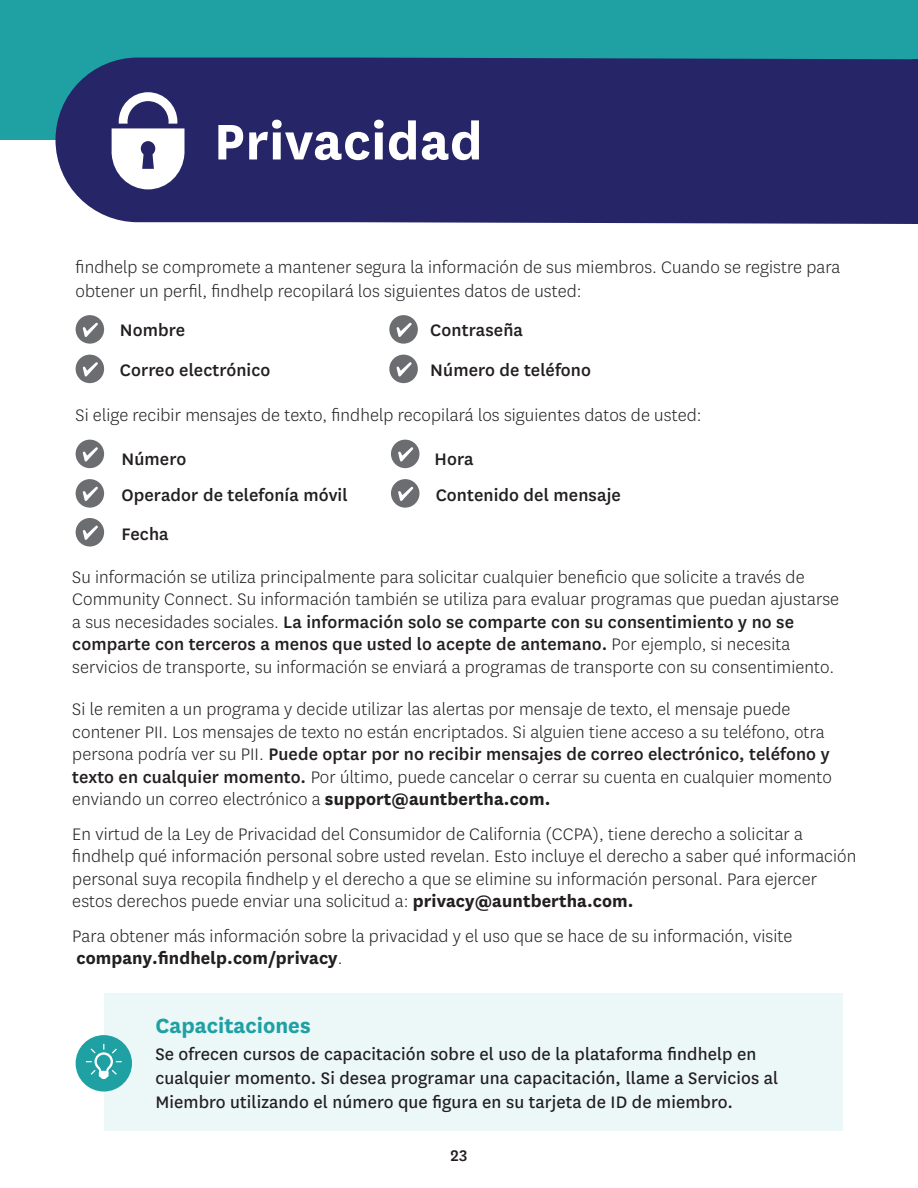
<style>
.page{position:relative;width:918px;height:1188px;background:#fff}
.page>*{position:absolute;margin:0;border:0;box-sizing:border-box;transform-origin:0 0}
.t1{font:700 58.5px "Centene Sans";letter-spacing:.01em;color:#fff}
.t2{font:700 24px "Centene Sans";color:#1fa0a3}
.t3{font:300 19.5px/22.5px "Centene Sans";letter-spacing:.005em;color:#231f20}
.t4{font:19.5px/24px "Centene Sans";letter-spacing:.005em;color:#231f20}
.t5{font:500 19.5px "Centene Sans";letter-spacing:.005em;color:#231f20}
.t6{font:500 18px "Centene Sans";color:#231f20}
.s1{font-weight:500}
.s2{font-weight:700}
</style>
<div class="page">
<div style="left:104px;top:994px;width:738px;height:137px;background:#ecf7f8"></div>
<div style="left:0;top:0;width:918px;height:140px;background:#1fa0a3"></div>
<div style="left:56px;top:58px;width:862px;height:166px;background:#252568"></div>
<svg style="left:112px;top:92px;width:72px;height:97px"></svg>
<svg style="left:76px;top:315px;width:28px;height:29px"></svg>
<svg style="left:76px;top:355px;width:28px;height:28px"></svg>
<svg style="left:389px;top:315px;width:29px;height:29px"></svg>
<svg style="left:389px;top:355px;width:29px;height:28px"></svg>
<svg style="left:76px;top:440px;width:28px;height:28px"></svg>
<svg style="left:76px;top:479px;width:28px;height:29px"></svg>
<svg style="left:76px;top:518px;width:28px;height:29px"></svg>
<svg style="left:391px;top:440px;width:28px;height:28px"></svg>
<svg style="left:391px;top:479px;width:28px;height:29px"></svg>
<div style="left:76px;top:1035px;width:56px;height:57px;background:#1fa0a3;border-radius:50%"></div>
<svg style="left:86px;top:1044px;width:36px;height:35px"></svg>
<h2 class="t1" style="left:214px;top:100px;width:270px">Privacidad</h2>
<p class="t3" style="left:76px;top:255px;width:766px;line-height:24px">findhelp se compromete a mantener segura la información de sus miembros . Cuando se registre para obtener un perfil, findhelp recopilará los siguientes datos de usted:</p>
<p class="t5" style="left:120px;top:317px;width:67px">Nombre</p>
<p class="t5" style="left:120px;top:357px;width:152px">Correo electrónico</p>
<p class="t5" style="left:430px;top:317px;width:94px">Contraseña</p>
<p class="t5" style="left:430px;top:357px;width:162px">Número de teléfono</p>
<p class="t3" style="left:76px;top:404px;width:628px">Si elige recibir mensajes de texto, findhelp recopilará los siguientes datos de usted:</p>
<p class="t5" style="left:122px;top:445px;width:66px">Número</p>
<p class="t5" style="left:122px;top:481px;width:228px">Operador de telefonía móvil</p>
<p class="t5" style="left:122px;top:520px;width:49px">Fecha</p>
<p class="t5" style="left:435px;top:445px;width:41px">Hora</p>
<p class="t5" style="left:436px;top:481px;width:187px">Contenido del mensaje</p>
<p class="t3" style="left:72px;top:565px;width:768px">Su información se utiliza principalmente para solicitar cualquier beneficio que solicite a través de Community Connect . Su información también se utiliza para evaluar programas que puedan ajustarse a sus necesidades sociales . <span class="s1">La información solo se comparte con su consentimiento y no se comparte con terceros a menos que usted lo acepte de antemano.</span> Por ejemplo, si necesita servicios de transporte, su información se enviará a programas de transporte con su consentimiento .</p>
<p class="t3" style="left:72px;top:698px;width:761px">Si le remiten a un programa y decide utilizar las alertas por mensaje de texto, el mensaje puede contener PII . Los mensajes de texto no están encriptados . Si alguien tiene acceso a su teléfono, otra persona podría ver su PII . <span class="s1">Puede optar por no recibir mensajes de correo electrónico, teléfono y texto en cualquier momento.</span> Por último, puede cancelar o cerrar su cuenta en cualquier momento enviando un correo electrónico a <span class="s2">support@auntbertha.com.</span></p>
<p class="t3" style="left:72px;top:822px;width:786px">En virtud de la Ley de Privacidad del Consumidor de California (CCPA), tiene derecho a solicitar a findhelp qué información personal sobre usted revelan . Esto incluye el derecho a saber qué información personal suya recopila findhelp y el derecho a que se elimine su información personal . Para ejercer estos derechos puede enviar una solicitud a: <span class="s2">privacy@auntbertha.com.</span></p>
<p class="t3" style="left:72px;top:924px;width:722px">Para obtener más información sobre la privacidad y el uso que se hace de su información, visite <span class="s2">company.findhelp.com/privacy</span> .</p>
<h3 class="t2" style="left:155px;top:1008px;width:157px">Capacitaciones</h3>
<p class="t4" style="left:155px;top:1041px;width:625px">Se ofrecen cursos de capacitación sobre el uso de la plataforma findhelp en cualquier momento. Si desea programar una capacitación, llame a Servicios al<br>Miembro utilizando el número que figura en su tarjeta de ID de miembro.</p>
<p class="t6" style="left:451px;top:1143px;width:18px">23</p>
</div>
